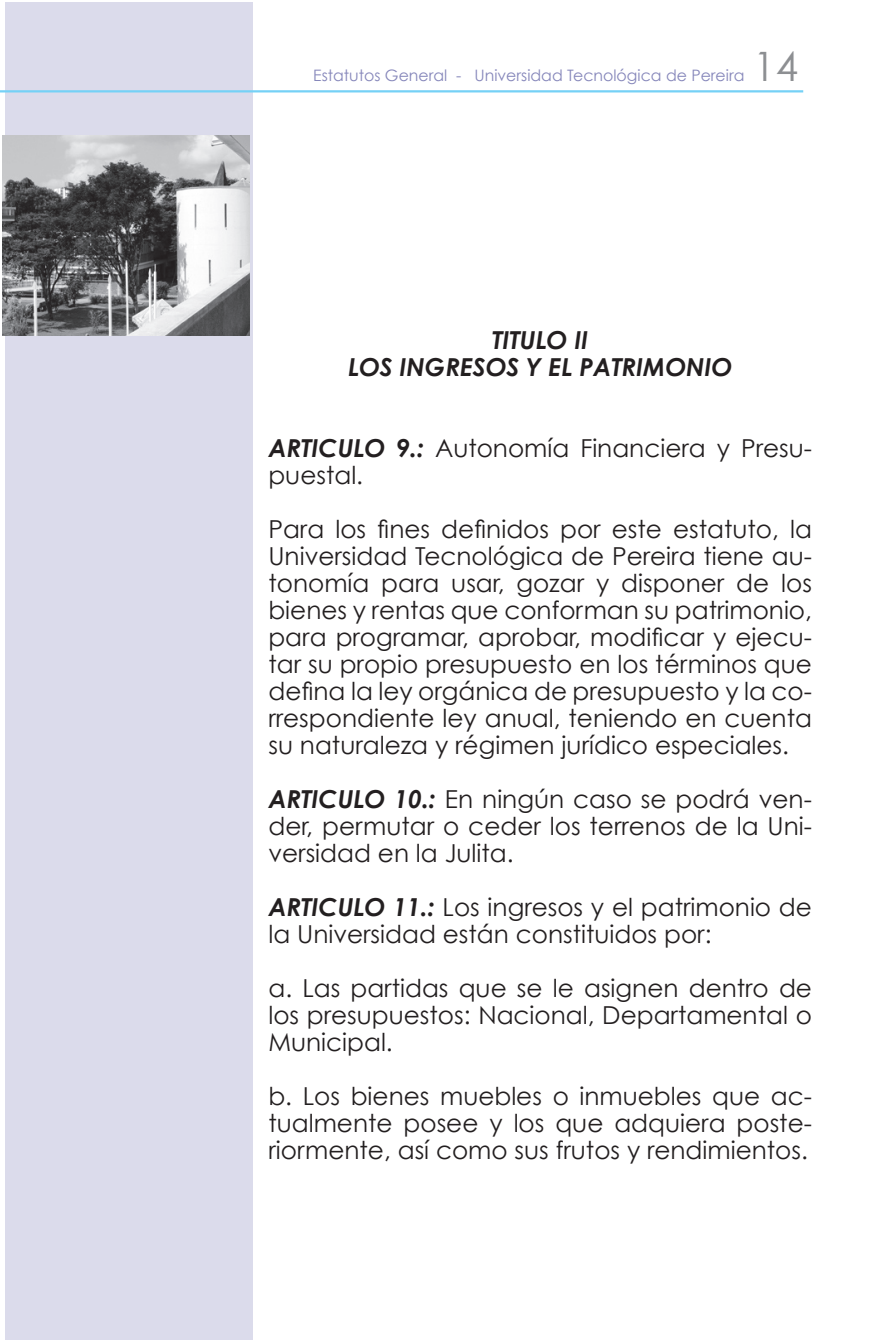
<style>
.page{position:relative;width:893px;height:1340px;background:#fff}
.page>*{position:absolute;margin:0;border:0;box-sizing:border-box;transform-origin:0 0}
.t1{font:40.5px "Century Gothic";color:#8d8f92}
.t2{font:24.75px/27px "Century Gothic";color:#231f20;text-align:justify}
.t3{font:italic 700 24.75px/27px "Century Gothic";color:#231f20;text-align:center}
.t4{font:15.75px "Century Gothic";color:#8586ba}
.s1{font-weight:700;font-style:italic}
</style>
<div class="page">
<div style="left:5px;top:2px;width:248px;height:1337px;background:#dbdbeb"></div>
<hr style="left:0;top:90px;width:803px;height:2px;background:#75d1f6">
<img style="left:3px;top:135px;width:246px;height:200px">
<p class="t4" style="left:313px;top:66px;width:433px">Estatutos General - Universidad Tecnológica de Pereira</p>
<h1 class="t1" style="left:753px;top:42px;width:44px">14</h1>
<p class="t3" style="left:348px;top:325px;width:386px">TITULO II<br>LOS INGRESOS Y EL PATRIMONIO</p>
<p class="t2" style="left:268px;top:434px;width:545px"><span class="s1">ARTICULO 9.:</span> Autonomía Financiera y Presu&shy;puestal.</p>
<p class="t2" style="left:268px;top:515px;width:545px">Para los fines definidos por este estatuto, la Universidad Tecnológica de Pereira tiene au&shy;tonomía para usar, gozar y disponer de los bienes y rentas que conforman su patrimonio, para programar, aprobar, modificar y ejecu&shy;tar su propio presupuesto en los términos que defina la ley orgánica de presupuesto y la co&shy;rrespondiente ley anual, teniendo en cuenta su naturaleza y régimen jurídico especiales.</p>
<p class="t2" style="left:268px;top:785px;width:545px"><span class="s1">ARTICULO 10.:</span> En ningún caso se podrá ven&shy;der, permutar o ceder los terrenos de la Uni&shy;versidad en la Julita.</p>
<p class="t2" style="left:268px;top:893px;width:545px"><span class="s1">ARTICULO 11.:</span> Los ingresos y el patrimonio de la Universidad están constituidos por:</p>
<p class="t2" style="left:268px;top:974px;width:545px">a. Las partidas que se le asignen dentro de los presupuestos: Nacional, Departamental o Municipal.</p>
<p class="t2" style="left:268px;top:1082px;width:545px">b. Los bienes muebles o inmuebles que ac&shy;tualmente posee y los que adquiera poste&shy;riormente, así como sus frutos y rendimientos.</p>
</div>
